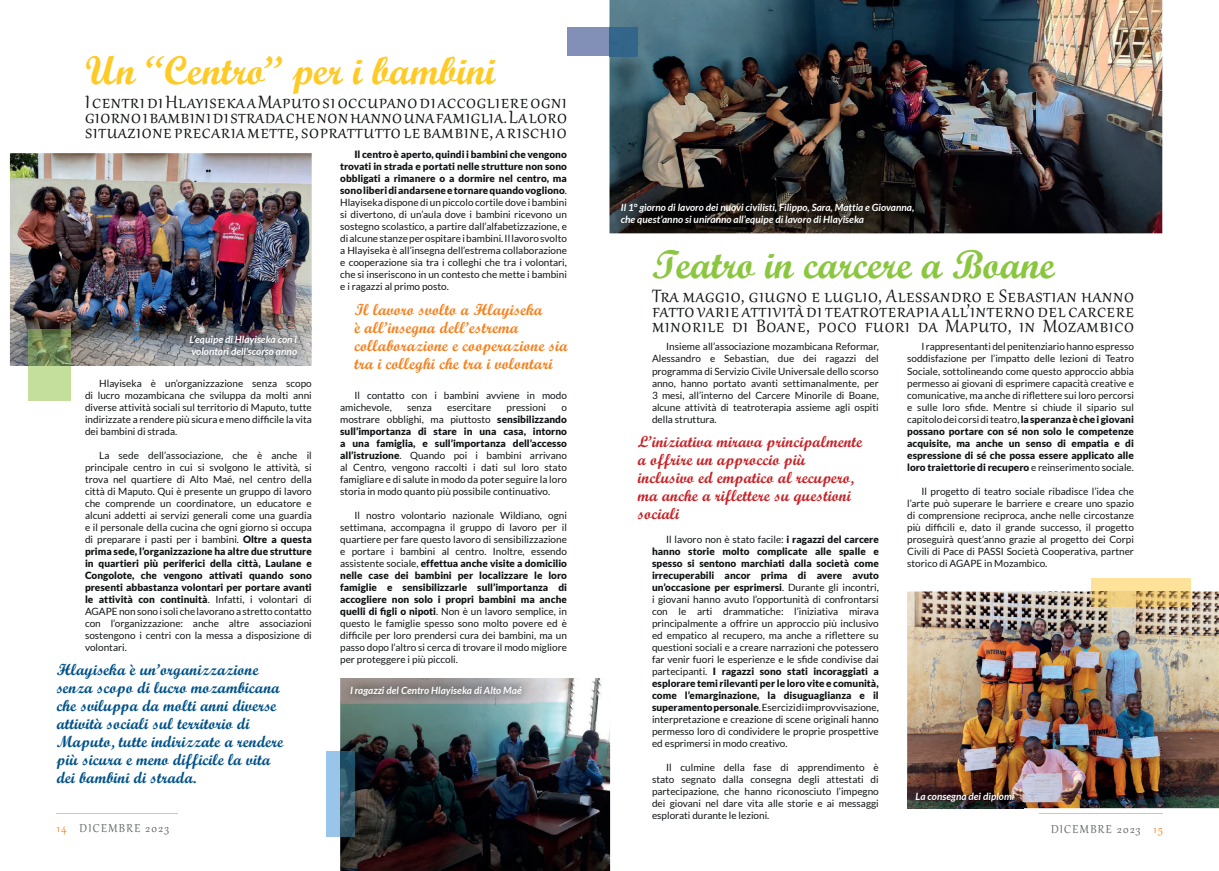
<style>
.page{position:relative;width:1219px;height:871px;background:#fff}
.page>*{position:absolute;margin:0;border:0;box-sizing:border-box;transform-origin:0 0}
.t1{font:40px "Script MT Bold";color:#feca26}
.t2{font:40px "Script MT Bold";color:#8bc63f}
.t3{font:22px "Gabriola";letter-spacing:.03em;color:#101315}
.t4{font:16px/18px "Script MT Bold";letter-spacing:.01em;color:#01528a}
.t5{font:16px/18px "Script MT Bold";letter-spacing:.01em;color:#c62529}
.t6{font:16px/18px "Script MT Bold";letter-spacing:.01em;color:#f58322}
.t7{font:14px "Gabriola";letter-spacing:.1em;color:#5b5e5f}
.t8{font:10px/12px "Lato";color:#101315;text-align:justify}
.t9{font:italic 700 10px/12px "Lato";color:#fff}
.s1{font-weight:900}
.s2{color:#f58322}
</style>
<div class="page">
<hr style="left:57px;top:812px;width:121px;height:1px;background:#feca26">
<hr style="left:57px;top:813px;width:121px;height:1px;background:#feca26">
<hr style="left:1040px;top:812px;width:123px;height:1px;background:#feca26">
<hr style="left:1040px;top:813px;width:123px;height:1px;background:#feca26">
<img style="left:10px;top:153px;width:302px;height:213px">
<img style="left:340px;top:678px;width:270px;height:192px">
<div style="left:28px;top:366px;width:43px;height:34px;background:#c4df9b"></div>
<img style="left:28px;top:329px;width:43px;height:37px">
<div style="left:326px;top:751px;width:14px;height:85px;background:#99c5ea"></div>
<img style="left:340px;top:751px;width:14px;height:85px">
<img style="left:181px;top:326px;width:125px;height:37px">
<img style="left:341px;top:678px;width:190px;height:26px">
<img style="left:609px;top:0;width:553px;height:233px">
<img style="left:907px;top:591px;width:312px;height:216px">
<div style="left:1091px;top:578px;width:100px;height:13px;background:#ffe299"></div>
<img style="left:1091px;top:591px;width:100px;height:15px">
<div style="left:567px;top:28px;width:42px;height:28px;background:#8290b7"></div>
<img style="left:609px;top:28px;width:29px;height:28px">
<img style="left:612px;top:194px;width:310px;height:39px">
<img style="left:907px;top:783px;width:116px;height:26px">
<h1 class="t1" style="left:85px;top:46px;width:412px">Un “Centro” per i bambini</h1>
<h2 class="t3" style="left:85px;top:88px;width:483px">I CENTRI DI HLAYISEKA A MAPUTO SI OCCUPANO DI ACCOGLIERE OGNI</h2>
<h2 class="t3" style="left:85px;top:103px;width:483px">GIORNO I BAMBINI DI STRADA CHE NON HANNO UNA FAMIGLIA. LA LORO</h2>
<h2 class="t3" style="left:85px;top:118px;width:483px">SITUAZIONE PRECARIA METTE, SOPRATTUTTO LE BAMBINE, A RISCHIO</h2>
<p class="t9" style="left:190px;top:333px;width:109px">L’equipe di Hlayiseka con i volontari dell’scorso anno</p>
<p class="t8" style="left:85px;top:376px;width:228px;text-indent:14px">Hlayiseka è un’organizzazione senza scopo di lucro mozambicana che sviluppa da molti anni diverse attività sociali sul territorio di Maputo, tutte indirizzate a rendere più sicura e meno difficile la vita dei bambini di strada.</p>
<p class="t8" style="left:85px;top:448px;width:228px;text-indent:14px">La sede dell’associazione, che è anche il principale centro in cui si svolgono le attività, si trova nel quartiere di Alto Maé, nel centro della città di Maputo. Qui è presente un gruppo di lavoro che comprende un coordinatore, un educatore e alcuni addetti ai servizi generali come una guardia e il personale della cucina che ogni giorno si occupa di preparare i pasti per i bambini. <span class="s1">Oltre a questa prima sede, l’organizzazione ha altre due strutture in quartieri più periferici della città, Laulane e Congolote, che vengono attivati quando sono presenti abbastanza volontari per portare avanti le attività con continuità</span>. Infatti, i volontari di AGAPE non sono i soli che lavorano a stretto contatto con l’organizzazione: anche altre associazioni sostengono i centri con la messa a disposizione di volontari.</p>
<h3 class="t4" style="left:57px;top:660px;width:228px">Hlayiseka è un’organizzazione senza scopo di lucro mozambicana che sviluppa da molti anni diverse attività sociali sul territorio di<br>Maputo, tutte indirizzate a rendere più sicura e meno difficile la vita dei bambini di strada.</h3>
<p class="t8" style="left:340px;top:148px;width:228px;text-indent:14px"><span class="s1">Il centro è aperto, quindi i bambini che vengono trovati in strada e portati nelle strutture non sono obbligati a rimanere o a dormire nel centro, ma sono liberi di andarsene e tornare quando vogliono</span>.<br>Hlayiseka dispone di un piccolo cortile dove i bambini si divertono, di un’aula dove i bambini ricevono un sostegno scolastico, a partire dall’alfabetizzazione, e di alcune stanze per ospitare i bambini. Il lavoro svolto a Hlayiseka è all’insegna dell’estrema collaborazione e cooperazione sia tra i colleghi che tra i volontari, che si inseriscono in un contesto che mette i bambini e i ragazzi al primo posto.</p>
<h3 class="t6" style="left:354px;top:300px;width:215px">Il lavoro svolto a Hlayiseka<br>è all’insegna dell’estrema collaborazione e cooperazione sia tra i colleghi che tra i volontari</h3>
<p class="t8" style="left:340px;top:388px;width:228px;text-indent:14px">Il contatto con i bambini avviene in modo amichevole,</p>
<p class="t8" style="left:407px;top:400px;width:26px">senza</p>
<p class="t8" style="left:447px;top:400px;width:46px">esercitare</p>
<p class="t8" style="left:506px;top:400px;width:41px">pressioni</p>
<p class="t8" style="left:340px;top:400px;width:228px;text-indent:221px">o mostrare obblighi, ma piuttosto <span class="s1">sensibilizzando sull’importanza di stare in una casa, intorno a una famiglia, e sull’importanza dell’accesso all’istruzione</span>. Quando poi i bambini arrivano al Centro, vengono raccolti i dati sul loro stato famigliare e di salute in modo da poter seguire la loro storia in modo quanto più possibile continuativo.</p>
<p class="t8" style="left:340px;top:508px;width:228px;text-indent:14px">Il nostro volontario nazionale Wildiano, ogni settimana, accompagna il gruppo di lavoro per il quartiere per fare questo lavoro di sensibilizzazione e portare i bambini al centro. Inoltre, essendo assistente sociale, <span class="s1">effettua anche visite a domicilio nelle case dei bambini per localizzare le loro famiglie e sensibilizzarle sull’importanza di accogliere non solo i propri bambini ma anche quelli di figli o nipoti</span>. Non è un lavoro semplice, in questo le famiglie spesso sono molto povere ed è difficile per loro prendersi cura dei bambini, ma un passo dopo l’altro si cerca di trovare il modo migliore per proteggere i più piccoli.</p>
<p class="t9" style="left:350px;top:684px;width:173px">I ragazzi del Centro Hlayiseka di Alto Maé</p>
<p class="t9" style="left:621px;top:201px;width:295px">Il 1° giorno di lavoro dei nuovi civilisti, Filippo, Sara, Mattia e Giovanna, che quest’anno si uniranno all’equipe di lavoro di Hlayiseka</p>
<h1 class="t2" style="left:652px;top:240px;width:404px">Teatro in carcere a Boane</h1>
<h2 class="t3" style="left:652px;top:281px;width:483px">TRA MAGGIO, GIUGNO E LUGLIO, ALESSANDRO E SEBASTIAN HANNO</h2>
<h2 class="t3" style="left:652px;top:296px;width:483px">FATTO VARIE ATTIVITÀ DI TEATROTERAPIA ALL’INTERNO DEL CARCERE</h2>
<h2 class="t3" style="left:652px;top:311px;width:483px">MINORILE DI BOANE, POCO FUORI DA MAPUTO, IN MOZAMBICO</h2>
<p class="t8" style="left:652px;top:340px;width:228px;text-indent:14px">Insieme all’associazione mozambicana Reformar, Alessandro e Sebastian, due dei ragazzi del programma di Servizio Civile Universale dello scorso anno, hanno portato avanti settimanalmente, per 3 mesi, all’interno del Carcere Minorile di Boane, alcune attività di teatroterapia assieme agli ospiti della struttura.</p>
<p class="t8" style="left:907px;top:340px;width:228px;text-indent:14px">I rappresentanti del penitenziario hanno espresso soddisfazione per l’impatto delle lezioni di Teatro Sociale, sottolineando come questo approccio abbia permesso ai giovani di esprimere capacità creative e comunicative, ma anche di riflettere sui loro percorsi e sulle loro sfide. Mentre si chiude il sipario sul capitolo dei corsi di teatro, <span class="s1">la speranza è che i giovani possano portare con sé non solo le competenze acquisite, ma anche un senso di empatia e di espressione di sé che possa essere applicato alle loro traiettorie di recupero</span> e reinserimento sociale.</p>
<p class="t8" style="left:907px;top:484px;width:228px;text-indent:14px">Il progetto di teatro sociale ribadisce l’idea che l’arte può superare le barriere e creare uno spazio di comprensione reciproca, anche nelle circostanze più difficili e, dato il grande successo, il progetto proseguirà quest’anno grazie al progetto dei Corpi Civili di Pace di PASSI Società Cooperativa, partner storico di AGAPE in Mozambico.</p>
<h3 class="t5" style="left:638px;top:432px;width:226px">L’iniziativa mirava principalmente a offrire un approccio più inclusivo ed empatico al recupero, ma anche a riflettere su questioni sociali</h3>
<p class="t8" style="left:652px;top:532px;width:228px;text-indent:14px">Il lavoro non è stato facile: <span class="s1">i ragazzi del carcere hanno storie molto complicate alle spalle e spesso si sentono marchiati dalla società come irrecuperabili ancor prima di avere avuto un’occasione per esprimersi</span>. Durante gli incontri, i giovani hanno avuto l’opportunità di confrontarsi con le arti drammatiche: l’iniziativa mirava principalmente a offrire un approccio più inclusivo ed empatico al recupero, ma anche a riflettere su questioni sociali e a creare narrazioni che potessero far venir fuori le esperienze e le sfide condivise dai partecipanti. <span class="s1">I ragazzi sono stati incoraggiati a esplorare temi rilevanti per le loro vite e comunità, come l’emarginazione, la disuguaglianza e il superamento personale</span>. Esercizi di improvvisazione, interpretazione e creazione di scene originali hanno permesso loro di condividere le proprie prospettive ed esprimersi in modo creativo.</p>
<p class="t8" style="left:652px;top:760px;width:228px;text-indent:14px">Il culmine della fase di apprendimento è stato segnato dalla consegna degli attestati di partecipazione, che hanno riconosciuto l’impegno dei giovani nel dare vita alle storie e ai messaggi esplorati durante le lezioni.</p>
<p class="t9" style="left:916px;top:790px;width:100px">La consegna dei diplomi</p>
<h3 class="t7" style="left:57px;top:819px;width:114px"><span class="s2">14</span> DICEMBRE 2023</h3>
<h3 class="t7" style="left:1051px;top:819px;width:113px">DICEMBRE 2023 <span class="s2">15</span></h3>
</div>
